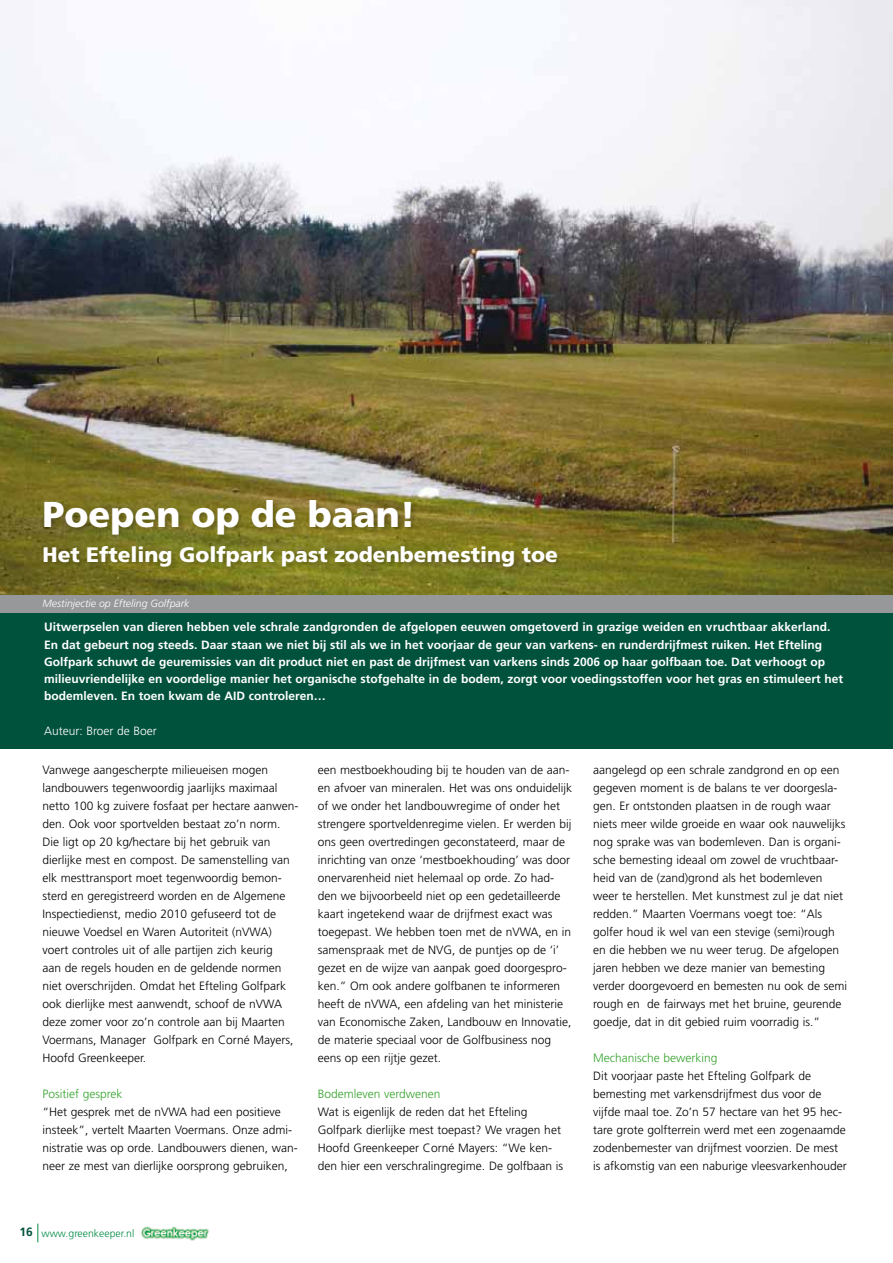
<style>
.page{position:relative;width:893px;height:1263px;background:#fff}
.page>*{position:absolute;margin:0;border:0;box-sizing:border-box;transform-origin:0 0}
.t1{font:900 36px "Frutiger";color:#fff}
.t2{font:900 21px "Frutiger";color:#fff}
.t3{font:300 12px/18px "Frutiger";color:#000}
.t4{font:700 12px/17.2px "Frutiger";color:#fff}
.t5{font:300 12px "Frutiger";color:#35a32c}
.t6{font:300 12px "Frutiger";color:#fff}
.t7{font:italic 300 10.5px "Frutiger";color:#fff}
.t8{font:300 10.5px "Frutiger";color:#008b45}
.s1{font-weight:700;font-size:12px;color:#00523c}
</style>
<div class="page">
<img style="left:141px;top:1226px;width:68px;height:15px">
<svg style="left:38px;top:1223px;width:1px;height:19px"></svg>
<img style="left:0;top:0;width:893px;height:596px">
<div style="left:43px;top:498px;width:375px;height:44px;background:#000;opacity:.2"></div>
<div style="left:42px;top:544px;width:522px;height:29px;background:#000;opacity:.2"></div>
<div style="left:0;top:613px;width:893px;height:135px;background:#00523c"></div>
<div style="left:0;top:596px;width:893px;height:17px;background:#97989a"></div>
<h1 class="t1" style="left:43px;top:492px;width:375px">Poepen op de baan!</h1>
<h2 class="t2" style="left:43px;top:542px;width:517px">Het Efteling Golfpark past zodenbemesting toe</h2>
<p class="t7" style="left:43px;top:597px;width:148px">Mestinjectie op Efteling Golfpark</p>
<p class="t4" style="left:44px;top:618px;width:801px">Uitwerpselen van dieren hebben vele schrale zandgronden de afgelopen eeuwen omgetoverd in grazige weiden en vruchtbaar akkerland.<br>En dat gebeurt nog steeds. Daar staan we niet bij stil als we in het voorjaar de geur van varkens- en runderdrijfmest ruiken. Het Efteling Golfpark schuwt de geuremissies van dit product niet en past de drijfmest van varkens sinds 2006 op haar golfbaan toe. Dat verhoogt op milieuvriendelijke en voordelige manier het organische stofgehalte in de bodem, zorgt voor voedingsstoffen voor het gras en stimuleert het bodemleven. En toen kwam de AID controleren…</p>
<p class="t6" style="left:44px;top:724px;width:114px">Auteur: Broer de Boer</p>
<p class="t3" style="left:43px;top:761px;width:257px">Vanwege aangescherpte milieueisen mogen landbouwers tegenwoordig jaarlijks maximaal netto 100 kg zuivere fosfaat per hectare aanwen&shy;den. Ook voor sportvelden bestaat zo’n norm.<br>Die ligt op 20 kg/hectare bij het gebruik van dierlijke mest en compost. De samenstelling van elk mesttransport moet tegenwoordig bemon&shy;sterd en geregistreerd worden en de Algemene Inspectiedienst, medio 2010 gefuseerd tot de nieuwe Voedsel en Waren Autoriteit (nVWA) voert controles uit of alle partijen zich keurig<br>aan de regels houden en de geldende normen niet overschrijden. Omdat het Efteling Golfpark ook dierlijke mest aanwendt, schoof de nVWA deze zomer voor zo’n controle aan bij Maarten Voermans, Manager Golfpark en Corné Mayers, Hoofd Greenkeeper.</p>
<p class="t5" style="left:43px;top:1087px;width:82px">Positief gesprek</p>
<p class="t3" style="left:43px;top:1103px;width:257px">“Het gesprek met de nVWA had een positieve insteek”, vertelt Maarten Voermans. Onze admi&shy;nistratie was op orde. Landbouwers dienen, wan&shy;neer ze mest van dierlijke oorsprong gebruiken,</p>
<p class="t3" style="left:318px;top:761px;width:256px">een mestboekhouding bij te houden van de aan&shy;en afvoer van mineralen. Het was ons onduidelijk of we onder het landbouwregime of onder het strengere sportveldenregime vielen. Er werden bij ons geen overtredingen geconstateerd, maar de inrichting van onze ‘mestboekhouding’ was door onervarenheid niet helemaal op orde. Zo had&shy;den we bijvoorbeeld niet op een gedetailleerde kaart ingetekend waar de drijfmest exact was toegepast. We hebben toen met de nVWA, en in samenspraak met de NVG, de puntjes op de ‘i’ gezet en de wijze van aanpak goed doorgespro&shy;ken.” Om ook andere golfbanen te informeren heeft de nVWA, een afdeling van het ministerie van Economische Zaken, Landbouw en Innovatie, de materie speciaal voor de Golfbusiness nog eens op een rijtje gezet.</p>
<p class="t5" style="left:318px;top:1087px;width:124px">Bodemleven verdwenen</p>
<p class="t3" style="left:318px;top:1103px;width:247px">Wat is eigenlijk de reden dat het Efteling Golfpark dierlijke mest toepast? We vragen het Hoofd Greenkeeper Corné Mayers: “We ken&shy;den hier een verschralingregime. De golfbaan is</p>
<p class="t3" style="left:593px;top:761px;width:255px">aangelegd op een schrale zandgrond en op een gegeven moment is de balans te ver doorgesla&shy;gen. Er ontstonden plaatsen in de rough waar niets meer wilde groeide en waar ook nauwelijks nog sprake was van bodemleven. Dan is organi&shy;sche bemesting ideaal om zowel de vruchtbaar&shy;heid van de (zand)grond als het bodemleven weer te herstellen. Met kunstmest zul je dat niet redden.” Maarten Voermans voegt toe: “Als golfer houd ik wel van een stevige (semi)rough en die hebben we nu weer terug. De afgelopen jaren hebben we deze manier van bemesting verder doorgevoerd en bemesten nu ook de semi rough en de fairways met het bruine, geurende goedje, dat in dit gebied ruim voorradig is.”</p>
<p class="t5" style="left:593px;top:1051px;width:126px">Mechanische bewerking</p>
<p class="t3" style="left:593px;top:1067px;width:255px">Dit voorjaar paste het Efteling Golfpark de bemesting met varkensdrijfmest dus voor de vijfde maal toe. Zo’n 57 hectare van het 95 hec&shy;tare grote golfterrein werd met een zogenaamde zodenbemester van drijfmest voorzien. De mest is afkomstig van een naburige vleesvarkenhouder</p>
<p class="t8" style="left:20px;top:1227px;width:116px"><span class="s1">16</span> www.greenkeeper.nl</p>
</div>
